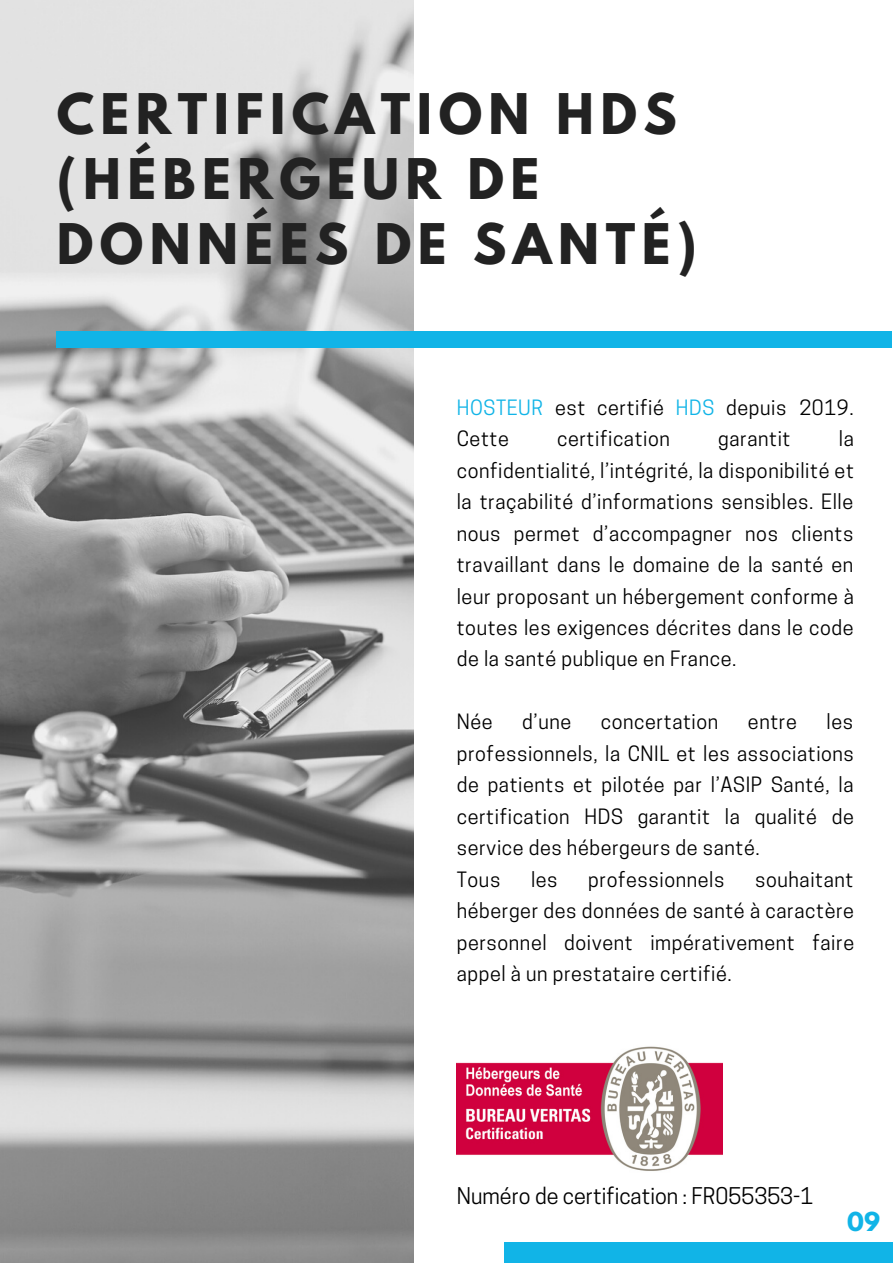
<style>
.page{position:relative;width:893px;height:1264px;background:#fff}
.page>*{position:absolute;margin:0;border:0;box-sizing:border-box;transform-origin:0 0}
.t1{font:700 49.65px/65.2px "League Spartan";letter-spacing:.13em;color:#222}
.t2{font:700 23.1px "League Spartan";color:#11b4e7}
.t3{font:21.6px "Cooper Hewitt";color:#000}
.t4{font:19.8px/31.5px "Cooper Hewitt";letter-spacing:.03em;color:#000}
.s1{color:#11b4e7}
</style>
<div class="page">
<img style="left:0;top:0;width:414px;height:1262px">
<div style="left:57px;top:331px;width:835px;height:17px;background:#11b4e7"></div>
<div style="left:504px;top:1242px;width:388px;height:20px;background:#11b4e7"></div>
<img style="left:457px;top:1046px;width:265px;height:125px">
<h1 class="t1" style="left:57px;top:87px;width:641px">CERTIFICATION HDS (HÉBERGEUR DE<br>DONNÉES DE SANTÉ)</h1>
<p class="t4" style="left:457px;top:394px;width:398px"><span class="s1">HOSTEUR</span> est certifié <span class="s1">HDS</span> depuis 2019.<br>Cette</p>
<p class="t4" style="left:557px;top:425px;width:114px">certification</p>
<p class="t4" style="left:718px;top:425px;width:74px">garantit</p>
<p class="t4" style="left:457px;top:425px;width:398px;text-align:justify;text-indent:382px">la confidentialité, l’intégrité, la disponibilité et la traçabilité d’informations sensibles. Elle nous permet d’accompagner nos clients travaillant dans le domaine de la santé en leur proposant un hébergement conforme à toutes les exigences décrites dans le code de la santé publique en France.</p>
<p class="t4" style="left:457px;top:708px;width:398px;text-indent:370px">les professionnels, la CNIL et les associations de patients et pilotée par l’ASIP Santé, la certification HDS garantit la qualité de service des hébergeurs de santé.<br>Tous</p>
<p class="t4" style="left:457px;top:708px;width:37px">Née</p>
<p class="t4" style="left:522px;top:708px;width:51px">d’une</p>
<p class="t4" style="left:601px;top:708px;width:119px">concertation</p>
<p class="t4" style="left:748px;top:708px;width:50px">entre</p>
<p class="t4" style="left:531px;top:866px;width:28px">les</p>
<p class="t4" style="left:588px;top:866px;width:138px">professionnels</p>
<p class="t4" style="left:457px;top:866px;width:399px;text-align:justify;text-indent:298px">souhaitant héberger des données de santé à caractère personnel doivent impérativement faire appel à un prestataire certifié.</p>
<p class="t3" style="left:457px;top:1187px;width:358px">Numéro de certification : FR055353-1</p>
<p class="t2" style="left:847px;top:1210px;width:34px">09</p>
</div>
